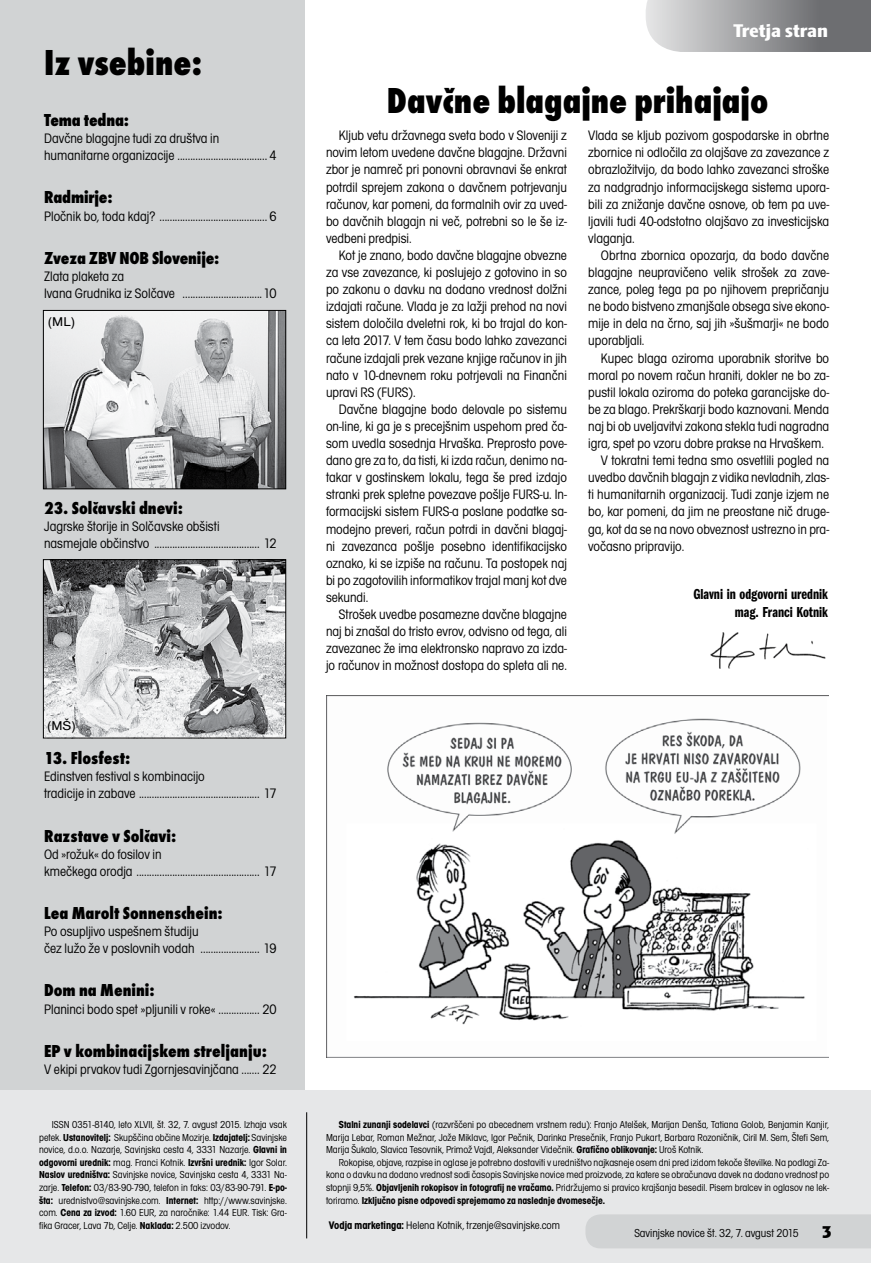
<style>
.page{position:relative;width:893px;height:1263px;background:#fff}
.page>*{position:absolute;margin:0;border:0;box-sizing:border-box;transform-origin:0 0}
.t1{font:37.5px "Futura TEE Extr Bold Cond";color:#000}
.t2{font:18px "Futura TEE Extr Bold Cond";color:#000}
.t3{font:18px "Skoda Sans Black CE";color:#fff}
.t4{font:900 18px "Skoda Sans";color:#000}
.t5{font:15px/18px "Franklin Got Itc TEE Demi Comp";color:#000;text-align:right}
.t6{font:condensed 14.25px/17.1px "Avant Gar Got Itc TEE";color:#000}
.t7{font:13.2px "Accius TEE";color:#000;scale:1.08 1}
.t8{font:condensed 12px "Avant Gar Got Itc TEE";color:#000}
.t9{font:condensed 11.4px "Avant Gar Got Itc TEE";color:#000}
.t10{font:condensed 10.5px/12.6px "Avant Gar Got Itc TEE";color:#000;text-align:justify}
.s1{font-weight:700}
</style>
<div class="page">
<div style="left:0;top:0;width:305px;height:1111px;background:#d1d3d4"></div>
<svg style="left:646px;top:0;width:225px;height:52px;background:#9c9d9f"></svg>
<div style="left:0;top:1090px;width:893px;height:173px;background:#e6e7e8"></div>
<hr style="left:306px;top:1112px;width:1px;height:126px;background:#000">
<div style="left:585px;top:1214px;width:287px;height:34px;background:#d1d3d4"></div>
<div style="left:872px;top:0;width:21px;height:1263px;background:#fff"></div>
<img style="left:710px;top:632px;width:116px;height:37px">
<img style="left:326px;top:695px;width:502px;height:363px">
<img style="left:45px;top:312px;width:239px;height:175px">
<div style="left:43px;top:310px;width:243px;height:179px;border:1px solid #000"></div>
<img style="left:45px;top:561px;width:239px;height:175px">
<div style="left:43px;top:559px;width:243px;height:179px;border:1px solid #000"></div>
<h1 class="t1" style="left:44px;top:41px;width:160px">Iz vsebine:</h1>
<p class="t2" style="left:44px;top:110px;width:86px">Tema tedna:</p>
<p class="t6" style="left:44px;top:130px;width:234px">Davčne blagajne tudi za društva in humanitarne organizacije ................................... 4</p>
<p class="t2" style="left:44px;top:187px;width:70px">Radmirje:</p>
<p class="t6" style="left:44px;top:207px;width:234px">Pločnik bo, toda kdaj? .......................................... 6</p>
<p class="t2" style="left:44px;top:248px;width:177px">Zveza ZBV NOB Slovenije:</p>
<p class="t6" style="left:44px;top:268px;width:234px">Zlata plaketa za<br>Ivana Grudnika iz Solčave ...............................10</p>
<p class="t7" style="left:48px;top:315px;width:26px">(ML)</p>
<p class="t2" style="left:44px;top:498px;width:141px">23. Solčavski dnevi:</p>
<p class="t6" style="left:44px;top:518px;width:234px">Jagrske štorije in Solčavske obšisti<br>nasmejale občinstvo ......................................... 12</p>
<p class="t7" style="left:47px;top:718px;width:28px">(MŠ)</p>
<p class="t2" style="left:44px;top:748px;width:88px">13. Flosfest:</p>
<p class="t6" style="left:44px;top:768px;width:234px">Edinstven festival s kombinacijo<br>tradicije in zabave ............................................... 17</p>
<p class="t2" style="left:44px;top:826px;width:134px">Razstave v Solčavi:</p>
<p class="t6" style="left:44px;top:846px;width:234px">Od »rožuk« do fosilov in<br>kmečkega orodja ................................................ 17</p>
<p class="t2" style="left:44px;top:903px;width:180px">Lea Marolt Sonnenschein:</p>
<p class="t6" style="left:44px;top:923px;width:234px">Po osupljivo uspešnem študiju<br>čez lužo že v poslovnih vodah ....................... 19</p>
<p class="t2" style="left:44px;top:980px;width:112px">Dom na Menini:</p>
<p class="t6" style="left:44px;top:1000px;width:234px">Planinci bodo spet »pljunili v roke« ................ 20</p>
<p class="t2" style="left:44px;top:1041px;width:224px">EP v kombinacijskem streljanju:</p>
<p class="t6" style="left:44px;top:1061px;width:234px">V ekipi prvakov tudi Zgornjesavinjčana ....... 22</p>
<p class="t10" style="left:39px;top:1118px;width:249px;text-indent:13px">ISSN 0351-8140, leto XLVII, št. 32, 7. avgust 2015. Izhaja vsak petek. <span class="s1">Ustanovitelj:</span> Skupščina občine Mozirje. <span class="s1">Izdajatelj:</span> Savinjske novice, d.o.o. Nazarje, Savinjska cesta 4, 3331 Nazarje. <span class="s1">Glavni in odgovorni urednik:</span> mag. Franci Kotnik. <span class="s1">Izvršni urednik:</span> Igor Solar.<br><span class="s1">Naslov uredništva:</span> Savinjske novice, Savinjska cesta 4, 3331 Na&shy;zarje. <span class="s1">Telefon:</span> 03/83-90-790, telefon in faks: 03/83-90-791. <span class="s1">E-po&shy;šta:</span> urednistvo@savinjske.com. <span class="s1">Internet:</span> http://www.savinjske. com. <span class="s1">Cena za izvod:</span> 1.60 EUR, za naročnike: 1.44 EUR. Tisk: Gra&shy;fika Gracer, Lava 7b, Celje. <span class="s1">Naklada:</span> 2.500 izvodov.</p>
<p class="t3" style="left:733px;top:20px;width:96px">Tretja stran</p>
<h1 class="t1" style="left:387px;top:80px;width:383px">Davčne blagajne prihajajo</h1>
<p class="t6" style="left:326px;top:127px;width:242px;text-align:justify;text-indent:13px">Kljub vetu državnega sveta bodo v Sloveniji z novim letom uvedene davčne blagajne. Državni zbor je namreč pri ponovni obravnavi še enkrat potrdil sprejem zakona o davčnem potrjevanju računov, kar pomeni, da formalnih ovir za uved&shy;bo davčnih blagajn ni več, potrebni so le še iz&shy;vedbeni predpisi.</p>
<p class="t6" style="left:326px;top:247px;width:242px;text-align:justify;text-indent:13px">Kot je znano, bodo davčne blagajne obvezne za vse zavezance, ki poslujejo z gotovino in so po zakonu o davku na dodano vrednost dolžni izdajati račune. Vlada je za lažji prehod na novi sistem določila dveletni rok, ki bo trajal do kon&shy;ca leta 2017. V tem času bodo lahko zavezanci račune izdajali prek vezane knjige računov in jih nato v 10-dnevnem roku potrjevali na Finančni upravi RS (FURS).</p>
<p class="t6" style="left:326px;top:401px;width:242px;text-align:justify;text-indent:13px">Davčne blagajne bodo delovale po sistemu on-line, ki ga je s precejšnim uspehom pred ča&shy;som uvedla sosednja Hrvaška. Preprosto pove&shy;dano gre za to, da tisti, ki izda račun, denimo na&shy;takar v gostinskem lokalu, tega še pred izdajo stranki prek spletne povezave pošlje FURS-u. In&shy;formacijski sistem FURS-a poslane podatke sa&shy;modejno preveri, račun potrdi in davčni blagaj&shy;ni zavezanca pošlje posebno identifikacijsko oznako, ki se izpiše na računu. Ta postopek naj bi po zagotovilih informatikov trajal manj kot dve sekundi.</p>
<p class="t6" style="left:326px;top:606px;width:242px;text-align:justify;text-indent:13px">Strošek uvedbe posamezne davčne blagajne naj bi znašal do tristo evrov, odvisno od tega, ali zavezanec že ima elektronsko napravo za izda&shy;jo računov in možnost dostopa do spleta ali ne.</p>
<p class="t6" style="left:588px;top:127px;width:242px;text-align:justify">Vlada se kljub pozivom gospodarske in obrtne zbornice ni odločila za olajšave za zavezance z obrazložitvijo, da bodo lahko zavezanci stroške za nadgradnjo informacijskega sistema upora&shy;bili za znižanje davčne osnove, ob tem pa uve&shy;ljavili tudi 40-odstotno olajšavo za investicijska vlaganja.</p>
<p class="t6" style="left:588px;top:247px;width:242px;text-align:justify;text-indent:13px">Obrtna zbornica opozarja, da bodo davčne blagajne neupravičeno velik strošek za zave&shy;zance, poleg tega pa po njihovem prepričanju ne bodo bistveno zmanjšale obsega sive ekono&shy;mije in dela na črno, saj jih »šušmarji« ne bodo uporabljali.</p>
<p class="t6" style="left:601px;top:349px;width:230px">Kupec blaga oziroma uporabnik storitve bo</p>
<p class="t6" style="left:588px;top:367px;width:242px">moral po novem račun hraniti, dokler ne bo za-</p>
<p class="t6" style="left:588px;top:384px;width:242px">pustil lokala oziroma do poteka garancijske do-</p>
<p class="t6" style="left:588px;top:401px;width:242px">be za blago. Prekrškarji bodo kaznovani. Menda</p>
<p class="t6" style="left:588px;top:418px;width:242px">naj bi ob uveljavitvi zakona stekla tudi nagradna</p>
<p class="t6" style="left:588px;top:435px;width:237px">igra, spet po vzoru dobre prakse na Hrvaškem.</p>
<p class="t6" style="left:601px;top:452px;width:230px">V tokratni temi tedna smo osvetlili pogled na</p>
<p class="t6" style="left:588px;top:469px;width:242px">uvedbo davčnih blagajn z vidika nevladnih, zlas-</p>
<p class="t6" style="left:588px;top:486px;width:242px">ti humanitarnih organizacij. Tudi zanje izjem ne</p>
<p class="t6" style="left:588px;top:503px;width:242px">bo, kar pomeni, da jim ne preostane nič druge-</p>
<p class="t6" style="left:588px;top:520px;width:242px">ga, kot da se na novo obveznost ustrezno in pra-</p>
<p class="t6" style="left:588px;top:538px;width:98px">vočasno pripravijo.</p>
<p class="t5" style="left:693px;top:585px;width:136px">Glavni in odgovorni urednik mag. Franci Kotnik</p>
<p class="t10" style="left:326px;top:1118px;width:505px;text-indent:13px"><span class="s1">Stalni zunanji sodelavci</span> (razvrščeni po abecednem vrstnem redu): Franjo Atelšek, Marijan Denša, Tatiana Golob, Benjamin Kanjir, Marija Lebar, Roman Mežnar, Jože Miklavc, Igor Pečnik, Darinka Presečnik, Franjo Pukart, Barbara Rozoničnik, Ciril M. Sem, Štefi Sem, Marija Šukalo, Slavica Tesovnik, Primož Vajdl, Aleksander Videčnik. <span class="s1">Grafično oblikovanje:</span> Uroš Kotnik.</p>
<p class="t10" style="left:326px;top:1156px;width:505px;text-indent:13px">Rokopise, objave, razpise in oglase je potrebno dostaviti v uredništvo najkasneje osem dni pred izidom tekoče številke. Na podlagi Za&shy;kona o davku na dodano vrednost sodi časopis Savinjske novice med proizvode, za katere se obračunava davek na dodano vrednost po stopnji 9,5%. <span class="s1">Objavljenih rokopisov in fotografij ne vračamo.</span> Pridržujemo si pravico krajšanja besedil. Pisem bralcev in oglasov ne lek&shy;toriramo. <span class="s1">Izključno pisne odpovedi sprejemamo za naslednje dvomesečje.</span></p>
<p class="t9" style="left:329px;top:1218px;width:233px"><span class="s1">Vodja marketinga:</span> Helena Kotnik, trzenje@savinjske.com</p>
<p class="t8" style="left:634px;top:1226px;width:166px">Savinjske novice št. 32, 7. avgust 2015</p>
<p class="t4" style="left:822px;top:1221px;width:12px">3</p>
</div>
